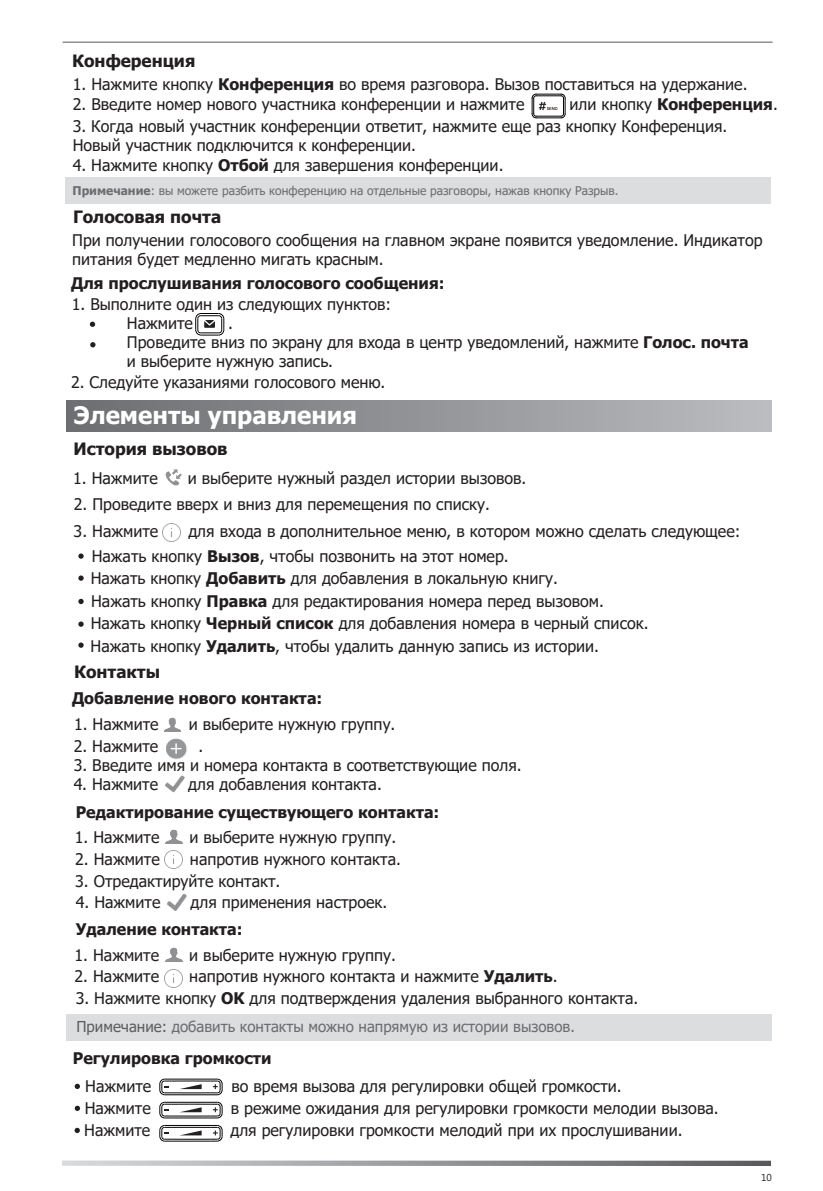
<style>
.page{position:relative;width:823px;height:1191px;background:#fff}
.page>*{position:absolute;margin:0;border:0;box-sizing:border-box;transform-origin:0 0}
.t1{font:700 24px "Tahoma";color:#fff}
.t2{font:700 17px "Tahoma";color:#231f20}
.t3{font:16px/19.2px "Tahoma";color:#231f20}
.t4{font:700 16px "Tahoma";color:#231f20}
.t5{font:15px "Tahoma";color:#6c6d70}
.t6{font:12px "Tahoma";color:#6c6d70}
.t7{font:10px "Microsoft Phags Pa";color:#231f20}
.s1{font-weight:700}
.s2{font-weight:400}
.s3{color:#5c5d5e}
</style>
<div class="page">
<svg style="left:62px;top:1160px;width:708px;height:6px;background:#a4a5a8"></svg>
<hr style="left:63px;top:42px;width:709px;height:1px;background:#57585a">
<div style="left:66px;top:400px;width:705px;height:32px;background:linear-gradient(to right,#6b6d70,#bbbcc0)"></div>
<svg style="left:78px;top:553px;width:6px;height:6px"></svg>
<svg style="left:78px;top:575px;width:6px;height:6px"></svg>
<svg style="left:78px;top:599px;width:6px;height:5px"></svg>
<svg style="left:78px;top:621px;width:6px;height:6px"></svg>
<svg style="left:78px;top:642px;width:6px;height:6px"></svg>
<div style="left:66px;top:1014px;width:705px;height:26px;background:#dcdddf"></div>
<svg style="left:75px;top:1083px;width:5px;height:6px"></svg>
<svg style="left:75px;top:1105px;width:5px;height:6px"></svg>
<img style="left:165px;top:851px;width:18px;height:17px">
<img style="left:165px;top:969px;width:18px;height:18px">
<img style="left:162px;top:523px;width:18px;height:18px">
<div style="left:65px;top:177px;width:705px;height:27px;background:#dcdddf"></div>
<svg style="left:531px;top:94px;width:34px;height:24px"></svg>
<svg style="left:90px;top:342px;width:5px;height:5px"></svg>
<svg style="left:90px;top:322px;width:5px;height:5px"></svg>
<svg style="left:75px;top:1127px;width:5px;height:6px"></svg>
<img style="left:164px;top:717px;width:17px;height:15px">
<img style="left:165px;top:469px;width:17px;height:17px">
<img style="left:165px;top:829px;width:18px;height:22px">
<img style="left:165px;top:947px;width:18px;height:15px">
<img style="left:165px;top:775px;width:20px;height:18px">
<img style="left:167px;top:894px;width:20px;height:17px">
<img style="left:166px;top:738px;width:21px;height:21px">
<svg style="left:195px;top:313px;width:29px;height:23px"></svg>
<svg style="left:159px;top:1078px;width:64px;height:17px"></svg>
<svg style="left:159px;top:1101px;width:64px;height:17px"></svg>
<svg style="left:159px;top:1125px;width:64px;height:16px"></svg>
<p class="t2" style="left:72px;top:49px;width:125px">Конференция</p>
<p class="t3" style="left:73px;top:75px;width:675px">1. Нажмите кнопку <span class="s1">Конференция</span> во время разговора. Вызов поставиться на удержание.</p>
<p class="t3" style="left:73px;top:95px;width:453px">2. Введите номер нового участника конференции и нажмите</p>
<p class="t4" style="left:569px;top:93px;width:210px"><span class="s2">или кнопку</span> Конференция<span class="s2">.</span></p>
<p class="t3" style="left:73px;top:117px;width:655px">3. Когда новый участник конференции ответит, нажмите еще раз кнопку Конференция.<br>Новый участник подключится к конференции.</p>
<p class="t6" style="left:72px;top:183px;width:547px"><span class="s1">Примечание</span>: вы можете разбить конференцию на отдельные разговоры, нажав кнопку Разрыв.</p>
<p class="t3" style="left:73px;top:156px;width:432px">4. Нажмите кнопку <span class="s1">Отбой</span> для завершения конференции.</p>
<p class="t2" style="left:73px;top:205px;width:149px">Голосовая почта</p>
<p class="t3" style="left:72px;top:231px;width:691px">При получении голосового сообщения на главном экране появится уведомление. Индикатор питания будет медленно мигать красным.</p>
<p class="t4" style="left:71px;top:272px;width:374px">Для прослушивания голосового сообщения:</p>
<p class="t3" style="left:127px;top:295px;width:265px;text-indent:-55px">1. Выполните один из следующих пунктов:<br>Нажмите</p>
<p class="t3" style="left:127px;top:314px;width:623px;text-indent:101px">.<br>Проведите вниз по экрану для входа в центр уведомлений, нажмите <span class="s1">Голос. почта </span>и выберите нужную запись.</p>
<p class="t3" style="left:71px;top:373px;width:316px">2. Следуйте указаниями голосового меню.</p>
<h1 class="t1" style="left:74px;top:398px;width:284px">Элементы управления</h1>
<p class="t2" style="left:73px;top:437px;width:155px">История вызовов</p>
<p class="t3" style="left:74px;top:495px;width:417px">2. Проведите вверх и вниз для перемещения по списку.</p>
<p class="t3" style="left:74px;top:522px;width:86px">3. Нажмите</p>
<p class="t3" style="left:188px;top:522px;width:553px">для входа в дополнительное меню, в котором можно сделать следующее:</p>
<p class="t3" style="left:73px;top:469px;width:86px">1. Нажмите</p>
<p class="t3" style="left:188px;top:469px;width:340px">и выберите нужный раздел истории вызовов.</p>
<p class="t3" style="left:91px;top:545px;width:468px;line-height:22.2px">Нажать кнопку <span class="s1">Вызов</span>, чтобы позвонить на этот номер.<br>Нажать кнопку <span class="s1">Добавить</span> для добавления в локальную книгу.</p>
<p class="t3" style="left:91px;top:591px;width:559px;line-height:21.8px">Нажать кнопку <span class="s1">Правка</span> для редактирования номера перед вызовом.<br>Нажать кнопку <span class="s1">Черный список</span> для добавления номера в черный список.</p>
<p class="t3" style="left:91px;top:637px;width:509px">Нажать кнопку <span class="s1">Удалить</span>, чтобы удалить данную запись из истории.</p>
<p class="t2" style="left:74px;top:660px;width:87px">Контакты</p>
<p class="t3" style="left:74px;top:716px;width:86px">1. Нажмите</p>
<p class="t3" style="left:189px;top:716px;width:208px">и выберите нужную группу.</p>
<p class="t4" style="left:72px;top:687px;width:252px">Добавление нового контакта:</p>
<p class="t3" style="left:74px;top:737px;width:86px">2. Нажмите</p>
<p class="t3" style="left:198px;top:737px;width:6px">.</p>
<p class="t3" style="left:74px;top:756px;width:449px">3. Введите имя и номера контакта в соответствующие поля.</p>
<p class="t3" style="left:74px;top:776px;width:86px">4. Нажмите</p>
<p class="t3" style="left:188px;top:776px;width:195px">для добавления контакта.</p>
<p class="t4" style="left:76px;top:801px;width:365px">Редактирование существующего контакта:</p>
<p class="t3" style="left:75px;top:828px;width:86px">1. Нажмите</p>
<p class="t3" style="left:189px;top:828px;width:208px">и выберите нужную группу.</p>
<p class="t3" style="left:75px;top:850px;width:86px">2. Нажмите</p>
<p class="t3" style="left:190px;top:850px;width:212px">напротив нужного контакта.</p>
<p class="t3" style="left:75px;top:873px;width:206px">3. Отредактируйте контакт.</p>
<p class="t3" style="left:76px;top:893px;width:86px">4. Нажмите</p>
<p class="t3" style="left:190px;top:893px;width:198px">для применения настроек.</p>
<p class="t4" style="left:76px;top:918px;width:168px">Удаление контакта:</p>
<p class="t3" style="left:74px;top:946px;width:86px">1. Нажмите</p>
<p class="t3" style="left:189px;top:946px;width:208px">и выберите нужную группу.</p>
<p class="t3" style="left:74px;top:967px;width:86px">2. Нажмите</p>
<p class="t3" style="left:189px;top:967px;width:369px">напротив нужного контакта и нажмите <span class="s1">Удалить</span>.</p>
<p class="t3" style="left:76px;top:989px;width:563px">3. Нажмите кнопку <span class="s1">OK</span> для подтверждения удаления выбранного контакта.</p>
<p class="t5" style="left:76px;top:1016px;width:499px"><span class="s3">Примечание:</span> добавить контакты можно напрямую из истории вызовов.</p>
<p class="t4" style="left:73px;top:1047px;width:200px">Регулировка громкости</p>
<p class="t3" style="left:85px;top:1077px;width:67px">Нажмите</p>
<p class="t3" style="left:231px;top:1077px;width:391px">во время вызова для регулировки общей громкости.</p>
<p class="t3" style="left:85px;top:1100px;width:67px">Нажмите</p>
<p class="t3" style="left:231px;top:1100px;width:489px">в режиме ожидания для регулировки громкости мелодии вызова.</p>
<p class="t3" style="left:84px;top:1122px;width:67px">Нажмите</p>
<p class="t3" style="left:230px;top:1122px;width:453px">для регулировки громкости мелодий при их прослушивании.</p>
<p class="t7" style="left:760px;top:1170px;width:12px">10</p>
</div>
